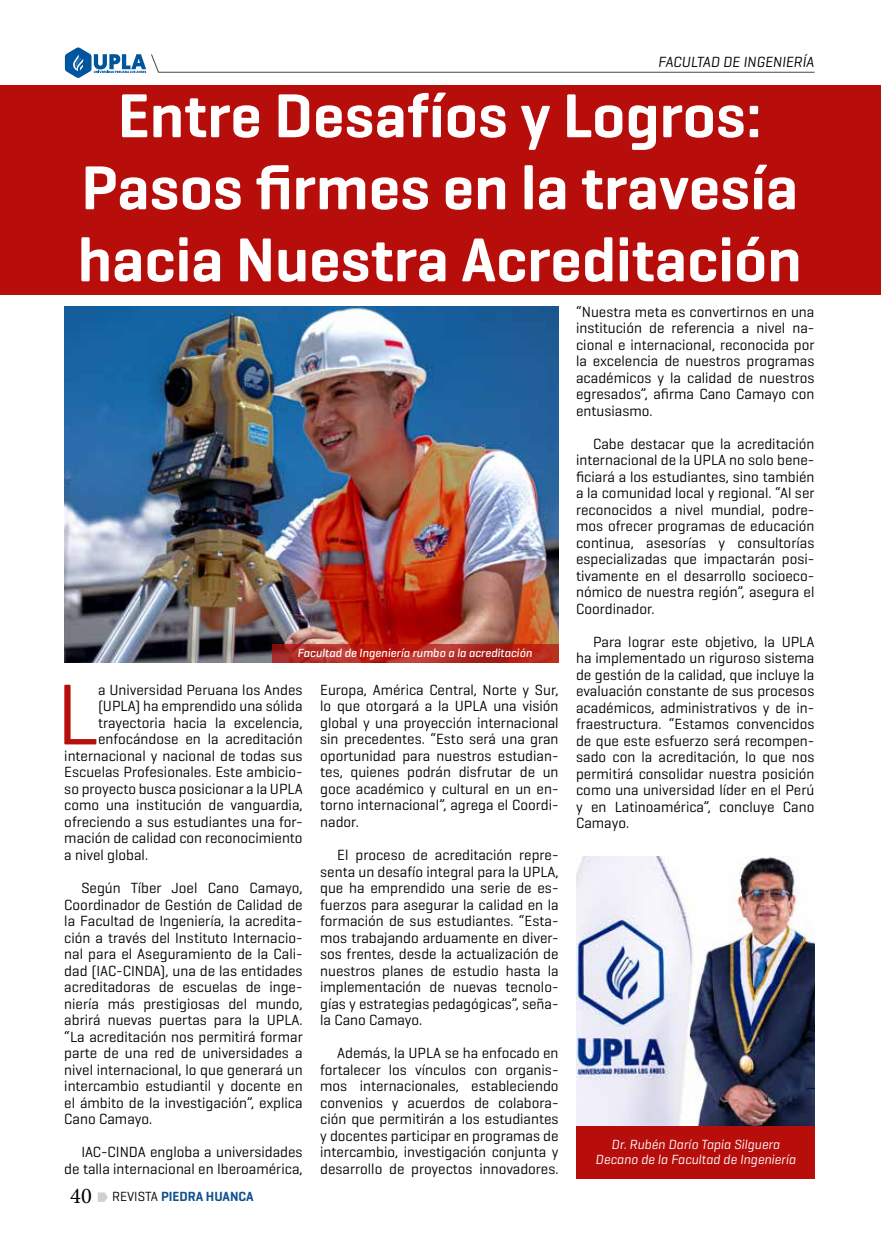
<style>
.page{position:relative;width:881px;height:1255px;background:#fff}
.page>*{position:absolute;margin:0;border:0;box-sizing:border-box;transform-origin:0 0}
.t1{font:87.75px "Geogrotesque Cyr";color:#b70e0b}
.t2{font:600 63px/72px "Geogrotesque Cyr";color:#fff;text-align:center}
.t3{font:15px/16.5px "Geogrotesque Cyr";color:#000;text-align:justify}
.t4{font:italic 15px "Geogrotesque Cyr";color:#000}
.t5{font:italic 13.5px/15.6px "Geogrotesque Cyr";color:#fff;text-align:center}
.t6{font:600 13.5px "Geogrotesque Cyr";color:#13508e}
.t7{font:italic 500 12px "Geogrotesque Cyr";color:#fff}
.s1{font-family:"Minion Pro";font-weight:400;font-size:22.5px;color:#000}
.s2{font-weight:400;color:#000}
</style>
<div class="page">
<svg style="left:65px;top:47px;width:749px;height:31px"></svg>
<svg style="left:98px;top:1192px;width:10px;height:9px"></svg>
<hr style="left:880px;top:451px;width:1px;height:218px;background:#b70d7f">
<div style="left:0;top:85px;width:880px;height:210px;background:#b70e0b"></div>
<img style="left:576px;top:856px;width:238px;height:269px">
<div style="left:576px;top:1125px;width:238px;height:53px;background:#b70e0b"></div>
<img style="left:64px;top:306px;width:494px;height:356px">
<svg style="left:271px;top:643px;width:287px;height:19px;background:#b42b22"></svg>
<p class="t4" style="left:658px;top:52px;width:157px">FACULTAD DE INGENIERÍA</p>
<h2 class="t2" style="left:78px;top:79px;width:725px">Entre Desafíos y Logros:<br>Pasos firmes en la travesía hacia Nuestra Acreditación</h2>
<p class="t7" style="left:297px;top:646px;width:236px">Facultad de Ingeniería rumbo a la acreditación</p>
<h1 class="t1" style="left:56px;top:659px;width:43px">L</h1>
<p class="t3" style="left:98px;top:681px;width:206px">a Universidad Peruana los Andes</p>
<p class="t3" style="left:98px;top:697px;width:206px">(UPLA) ha emprendido una sólida</p>
<p class="t3" style="left:98px;top:714px;width:206px">trayectoria hacia la excelencia,</p>
<p class="t3" style="left:98px;top:730px;width:206px">enfocándose en la acreditación</p>
<p class="t3" style="left:64px;top:747px;width:240px">internacional y nacional de todas sus</p>
<p class="t3" style="left:64px;top:763px;width:240px">Escuelas Profesionales. Este ambicio-</p>
<p class="t3" style="left:64px;top:780px;width:240px">so proyecto busca posicionar a la UPLA</p>
<p class="t3" style="left:64px;top:796px;width:240px">como una institución de vanguardia,</p>
<p class="t3" style="left:64px;top:813px;width:240px">ofreciendo a sus estudiantes una for-</p>
<p class="t3" style="left:64px;top:829px;width:240px">mación de calidad con reconocimiento</p>
<p class="t3" style="left:64px;top:846px;width:85px">a nivel global.</p>
<p class="t3" style="left:64px;top:879px;width:240px;text-indent:17px">Según Tíber Joel Cano Camayo, Coordinador de Gestión de Calidad de la Facultad de Ingeniería, la acredita&shy;ción a través del Instituto Internacio&shy;nal para el Aseguramiento de la Cali&shy;dad (IAC-CINDA), una de las entidades acreditadoras de escuelas de inge&shy;niería más prestigiosas del mundo, abrirá nuevas puertas para la UPLA. “La acreditación nos permitirá formar parte de una red de universidades a nivel internacional, lo que generará un intercambio estudiantil y docente en el ámbito de la investigación”, explica Cano Camayo.</p>
<p class="t3" style="left:64px;top:1143px;width:240px;text-align:right">IAC-CINDA engloba a universidades de talla internacional en Iberoamérica,</p>
<p class="t6" style="left:70px;top:1187px;width:185px"><span class="s1">40</span> <span class="s2">REVISTA</span> PIEDRA HUANCA</p>
<p class="t3" style="left:320px;top:681px;width:240px">Europa, América Central, Norte y Sur, lo que otorgará a la UPLA una visión global y una proyección internacional sin precedentes. “Esto será una gran oportunidad para nuestros estudian&shy;tes, quienes podrán disfrutar de un goce académico y cultural en un en&shy;torno internacional”, agrega el Coordi&shy;nador.</p>
<p class="t3" style="left:320px;top:846px;width:240px;text-indent:17px">El proceso de acreditación repre&shy;senta un desafío integral para la UPLA, que ha emprendido una serie de es&shy;fuerzos para asegurar la calidad en la formación de sus estudiantes. “Esta&shy;mos trabajando arduamente en diver&shy;sos frentes, desde la actualización de nuestros planes de estudio hasta la implementación de nuevas tecnolo&shy;gías y estrategias pedagógicas”, seña&shy;la Cano Camayo.</p>
<p class="t3" style="left:320px;top:1044px;width:240px;text-indent:17px">Además, la UPLA se ha enfocado en fortalecer los vínculos con organis&shy;mos internacionales, estableciendo convenios y acuerdos de colabora&shy;ción que permitirán a los estudiantes y docentes participar en programas de intercambio, investigación conjunta y desarrollo de proyectos innovadores.</p>
<p class="t3" style="left:576px;top:303px;width:240px">“Nuestra meta es convertirnos en una institución de referencia a nivel na&shy;cional e internacional, reconocida por la excelencia de nuestros programas académicos y la calidad de nuestros egresados”, afirma Cano Camayo con entusiasmo.</p>
<p class="t3" style="left:576px;top:435px;width:240px;text-indent:17px">Cabe destacar que la acreditación internacional de la UPLA no solo bene&shy;ficiará a los estudiantes, sino también a la comunidad local y regional. “Al ser reconocidos a nivel mundial, podre&shy;mos ofrecer programas de educación continua, asesorías y consultorías especializadas que impactarán posi&shy;tivamente en el desarrollo socioeco&shy;nómico de nuestra región”, asegura el Coordinador.</p>
<p class="t3" style="left:576px;top:633px;width:240px;text-indent:17px">Para lograr este objetivo, la UPLA ha implementado un riguroso sistema de gestión de la calidad, que incluye la evaluación constante de sus procesos académicos, administrativos y de in&shy;fraestructura. “Estamos convencidos de que este esfuerzo será recompen&shy;sado con la acreditación, lo que nos permitirá consolidar nuestra posición como una universidad líder en el Perú y en Latinoamérica”, concluye Cano Camayo.</p>
<p class="t5" style="left:595px;top:1135px;width:202px">Dr. Rubén Darío Tapia Silguera<br>Decano de la Facultad de Ingeniería</p>
</div>
